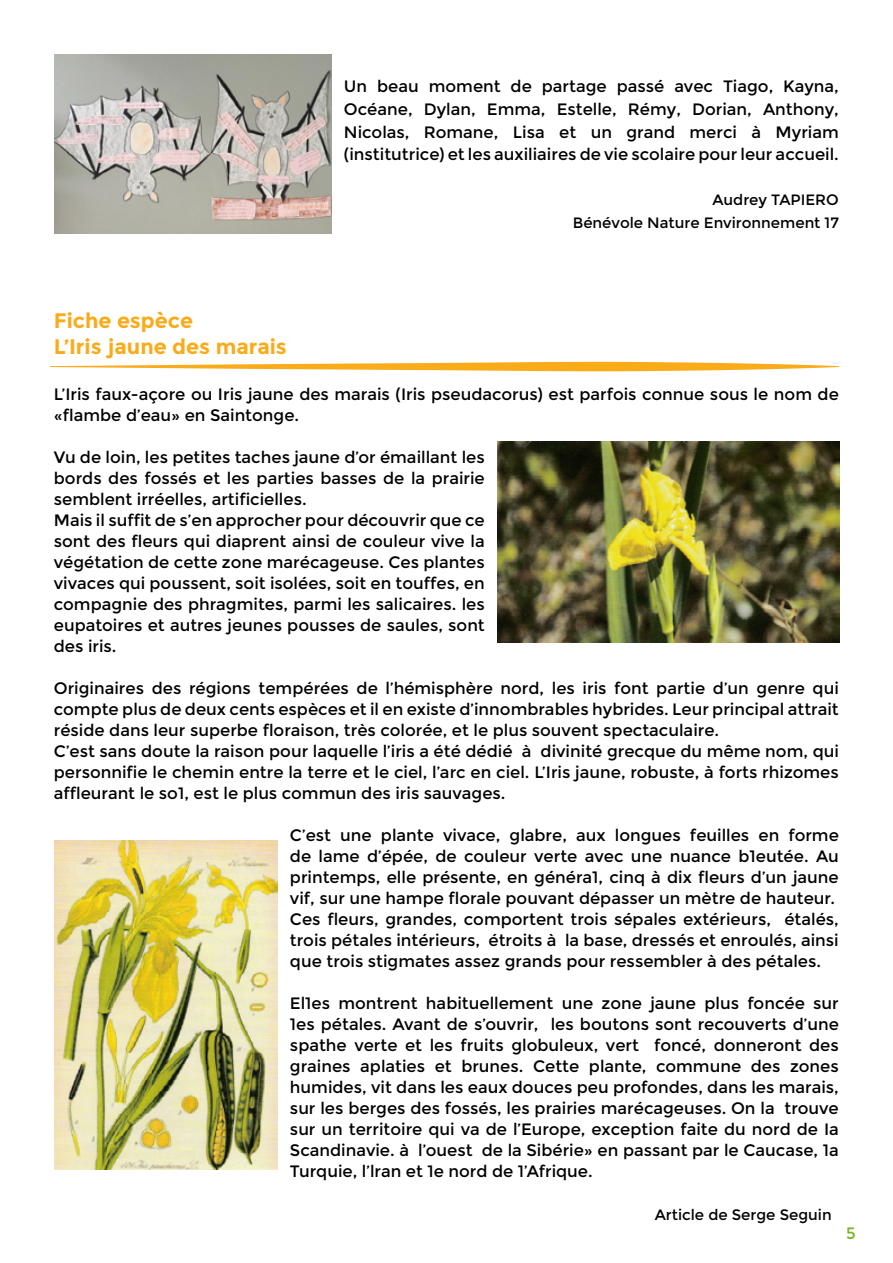
<style>
.page{position:relative;width:893px;height:1263px;background:#fff}
.page>*{position:absolute;margin:0;border:0;box-sizing:border-box;transform-origin:0 0}
.t1{font:700 21px/25.2px "Montserrat";color:#faab19}
.t2{font:16.5px/21px "Montserrat";color:#000101}
.t3{font:16.5px "Montserrat";color:#78b529}
.t4{font:15px/22.5px "Montserrat";color:#000101;text-align:right}
</style>
<div class="page">
<svg style="left:50px;top:362px;width:789px;height:9px"></svg>
<img style="left:54px;top:841px;width:223px;height:328px">
<img style="left:498px;top:441px;width:341px;height:201px">
<img style="left:54px;top:54px;width:277px;height:179px">
<p class="t2" style="left:344px;top:76px;width:496px;line-height:22.5px;text-align:justify">Un beau moment de partage passé avec Tiago, Kayna, Océane, Dylan, Emma, Estelle, Rémy, Dorian, Anthony, Nicolas, Romane, Lisa et un grand merci à Myriam (institutrice) et les auxiliaires de vie scolaire pour leur accueil.</p>
<p class="t4" style="left:573px;top:189px;width:268px">Audrey TAPIERO<br>Bénévole Nature Environnement 17</p>
<p class="t1" style="left:54px;top:308px;width:235px">Fiche espèce<br>L’Iris jaune des marais</p>
<p class="t2" style="left:54px;top:384px;width:786px">L’Iris faux-açore ou Iris jaune des marais (Iris pseudacorus) est parfois connue sous le nom de «flambe d’eau» en Saintonge.</p>
<p class="t2" style="left:54px;top:447px;width:432px">Vu de loin, les petites taches jaune d’or émaillant les bords des fossés et les parties basses de la prairie semblent irréelles, artificielles.<br>Mais il suffit de s’en approcher pour découvrir que ce sont des fleurs qui diaprent ainsi de couleur vive la végétation de cette zone marécageuse. Ces plantes vivaces qui poussent, soit isolées, soit en touffes, en compagnie des phragmites, parmi les salicaires. les eupatoires et autres jeunes pousses de saules, sont des iris.</p>
<p class="t2" style="left:54px;top:678px;width:787px">Originaires des régions tempérées de l’hémisphère nord, les iris font partie d’un genre qui compte plus de deux cents espèces et il en existe d’innombrables hybrides. Leur principal attrait réside dans leur superbe floraison, très colorée, et le plus souvent spectaculaire.<br>C’est sans doute la raison pour laquelle l’iris a été dédié à divinité grecque du même nom, qui personnifie le chemin entre la terre et le ciel, l’arc en ciel. L’Iris jaune, robuste, à forts rhizomes affleurant le so1, est le plus commun des iris sauvages.</p>
<p class="t2" style="left:290px;top:825px;width:550px">C’est une plante vivace, glabre, aux longues feuilles en forme de lame d’épée, de couleur verte avec une nuance b1eutée. Au printemps, elle présente, en généra1, cinq à dix fleurs d’un jaune vif, sur une hampe florale pouvant dépasser un mètre de hauteur.<br>Ces fleurs, grandes, comportent trois sépales extérieurs, étalés, trois pétales intérieurs, étroits à la base, dressés et enroulés, ainsi que trois stigmates assez grands pour ressembler à des pétales.</p>
<p class="t2" style="left:290px;top:993px;width:550px;text-align:justify">El1es montrent habituellement une zone jaune plus foncée sur 1es pétales. Avant de s’ouvrir, les boutons sont recouverts d’une spathe verte et les fruits globuleux, vert foncé, donneront des graines aplaties et brunes. Cette plante, commune des zones humides, vit dans les eaux douces peu profondes, dans les marais, sur les berges des fossés, les prairies marécageuses. On la trouve sur un territoire qui va de l’Europe, exception faite du nord de Ia Scandinavie. à l’ouest de la Sibérie» en passant par le Caucase, 1a Turquie, l’lran et 1e nord de 1’Afrique.</p>
<p class="t4" style="left:655px;top:1204px;width:178px">Article de Serge Seguin</p>
<p class="t3" style="left:846px;top:1223px;width:11px">5</p>
</div>
